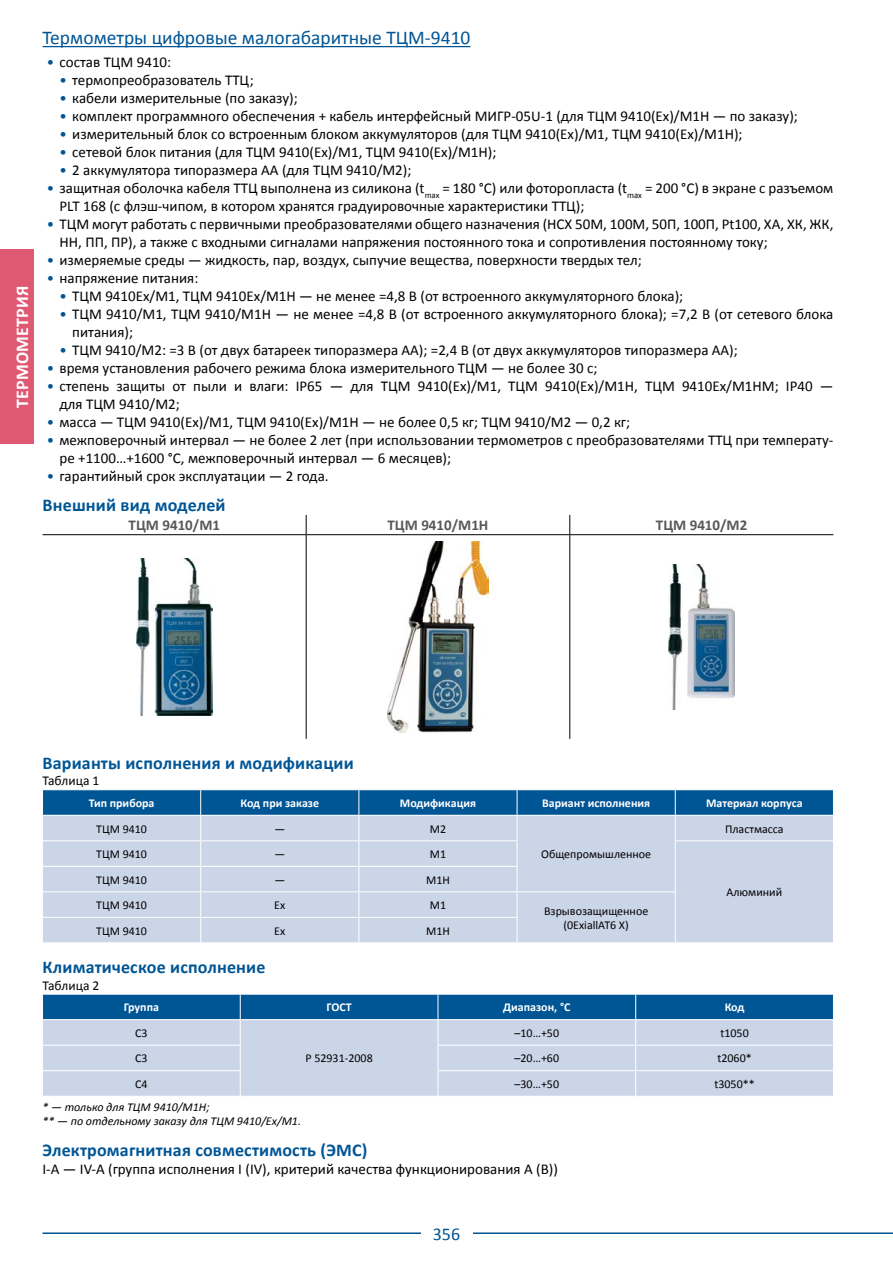
<style>
.page{position:relative;width:893px;height:1263px;background:#fff}
.page>*{position:absolute;margin:0;border:0;box-sizing:border-box;transform-origin:0 0}
.t1{font:19.5px "Calibri";color:#005595}
.t2{font:700 18px "Calibri";letter-spacing:.01em;color:#005595}
.t3{font:700 18px "Calibri";letter-spacing:.01em;color:#fff}
.t4{font:18px "Calibri";color:#005595}
.t5{font:15px/18px "Calibri";color:#000}
.t6{font:700 15px "Calibri";color:#58585b}
.t7{font:13.5px "Calibri";color:#000}
.t8{font:12px/14.4px "Calibri";color:#000;text-align:center}
.t9{font:700 12px "Calibri";color:#fff}
.t10{font:italic 12px/14.4px "Calibri";color:#000}
.s1{color:#005595}
</style>
<div class="page">
<hr style="left:43px;top:1232px;width:850px;height:2px;background:#005595">
<hr style="left:43px;top:46px;width:427px;height:1px;background:#005595">
<div style="left:421px;top:1225px;width:51px;height:16px;background:#fff"></div>
<div style="left:0;top:250px;width:34px;height:194px;background:#df5972"></div>
<svg style="left:306px;top:515px;width:1px;height:19px"></svg>
<hr style="left:43px;top:534px;width:263px;height:1px;background:#000">
<hr style="left:306px;top:534px;width:264px;height:1px;background:#000">
<hr style="left:306px;top:535px;width:1px;height:204px;background:#000">
<hr style="left:570px;top:534px;width:263px;height:1px;background:#000">
<svg style="left:569px;top:515px;width:1px;height:19px"></svg>
<hr style="left:569px;top:535px;width:1px;height:204px;background:#000">
<img style="left:136px;top:558px;width:76px;height:157px">
<img style="left:387px;top:541px;width:102px;height:191px">
<img style="left:669px;top:564px;width:65px;height:145px">
<svg style="left:42px;top:790px;width:792px;height:152px;background:#acc2db"></svg>
<svg style="left:42px;top:994px;width:792px;height:102px;background:#9db8d5"></svg>
<p class="t3" style="left:11px;top:408px;width:123px;rotate:-90deg">ТЕРМОМЕТРИЯ</p>
<h1 class="t1" style="left:43px;top:26px;width:429px">Термометры цифровые малогабаритные ТЦМ-9410</h1>
<p class="t5" style="left:47px;top:53px;width:126px"><span class="s1">•</span> состав ТЦМ 9410:</p>
<p class="t5" style="left:60px;top:71px;width:196px"><span class="s1">•</span> термопреобразователь ТТЦ;</p>
<p class="t5" style="left:60px;top:89px;width:240px"><span class="s1">•</span> кабели измерительные (по заказу);</p>
<p class="t5" style="left:60px;top:107px;width:740px"><span class="s1">•</span> комплект программного обеспечения + кабель интерфейсный МИГР-05U-1 (для ТЦМ 9410(Ех)/M1Н — по заказу);</p>
<p class="t5" style="left:60px;top:125px;width:685px"><span class="s1">•</span> измерительный блок со встроенным блоком аккумуляторов (для ТЦМ 9410(Ех)/M1, ТЦМ 9410(Ех)/M1Н);</p>
<p class="t5" style="left:60px;top:143px;width:438px"><span class="s1">•</span> сетевой блок питания (для ТЦМ 9410(Ех)/M1, ТЦМ 9410(Ех)/M1Н);</p>
<p class="t5" style="left:60px;top:161px;width:353px"><span class="s1">•</span> 2 аккумулятора типоразмера АА (для ТЦМ 9410/M2);</p>
<p class="t5" style="left:60px;top:179px;width:775px;text-indent:-13px"><span class="s1">•</span> защитная оболочка кабеля ТТЦ выполнена из силикона (t<sub>max</sub> = 180 °C) или фоторопласта (t<sub>max</sub> = 200 °C) в экране с разъемом<br>PLT 168 (с флэш-чипом, в котором хранятся градуировочные характеристики ТТЦ);</p>
<p class="t5" style="left:60px;top:215px;width:775px;text-indent:-13px"><span class="s1">•</span> ТЦМ могут работать с первичными преобразователями общего назначения (НСХ 50М, 100М, 50П, 100П, Pt100, ХА, ХК, ЖК,<br>НН, ПП, ПР), а также с входными сигналами напряжения постоянного тока и сопротивления постоянному току;</p>
<p class="t5" style="left:47px;top:251px;width:596px"><span class="s1">•</span> измеряемые среды — жидкость, пар, воздух, сыпучие вещества, поверхности твердых тел;</p>
<p class="t5" style="left:47px;top:269px;width:153px"><span class="s1">•</span> напряжение питания:</p>
<p class="t5" style="left:60px;top:287px;width:625px"><span class="s1">•</span> ТЦМ 9410Ех/M1, ТЦМ 9410Ех/M1Н — не менее =4,8 В (от встроенного аккумуляторного блока);</p>
<p class="t5" style="left:72px;top:305px;width:763px;text-indent:-13px"><span class="s1">•</span> ТЦМ 9410/M1, ТЦМ 9410/M1Н — не менее =4,8 В (от встроенного аккумуляторного блока); =7,2 В (от сетевого блока питания);</p>
<p class="t5" style="left:60px;top:341px;width:680px"><span class="s1">•</span> ТЦМ 9410/M2: =3 В (от двух батареек типоразмера АА); =2,4 В (от двух аккумуляторов типоразмера АА);</p>
<p class="t5" style="left:47px;top:359px;width:552px"><span class="s1">•</span> время установления рабочего режима блока измерительного ТЦМ — не более 30 с;</p>
<p class="t5" style="left:60px;top:377px;width:775px;text-indent:-13px"><span class="s1">•</span> степень защиты от пыли и влаги: IP65 — для ТЦМ 9410(Ех)/M1, ТЦМ 9410(Ех)/M1Н, ТЦМ 9410Ex/M1НМ; IP40 — для ТЦМ 9410/M2;</p>
<p class="t5" style="left:47px;top:413px;width:585px"><span class="s1">•</span> масса — ТЦМ 9410(Ех)/М1, ТЦМ 9410(Ех)/M1Н — не более 0,5 кг; ТЦМ 9410/М2 — 0,2 кг;</p>
<p class="t5" style="left:60px;top:431px;width:775px;text-indent:-13px"><span class="s1">•</span> межповерочный интервал — не более 2 лет (при использовании термометров с преобразователями ТТЦ при температу&shy;ре +1100…+1600 °С, межповерочный интервал — 6 месяцев);</p>
<p class="t5" style="left:47px;top:467px;width:283px"><span class="s1">•</span> гарантийный срок эксплуатации — 2 года.</p>
<p class="t2" style="left:43px;top:493px;width:185px">Внешний вид моделей</p>
<p class="t6" style="left:129px;top:516px;width:93px">ТЦМ 9410/М1</p>
<p class="t6" style="left:388px;top:516px;width:102px">ТЦМ 9410/М1Н</p>
<p class="t6" style="left:656px;top:516px;width:93px">ТЦМ 9410/М2</p>
<p class="t2" style="left:43px;top:751px;width:313px">Варианты исполнения и модификации</p>
<p class="t7" style="left:43px;top:772px;width:58px">Таблица 1</p>
<p class="t9" style="left:89px;top:795px;width:67px">Тип прибора</p>
<p class="t9" style="left:240px;top:795px;width:80px">Код при заказе</p>
<p class="t9" style="left:400px;top:795px;width:78px">Модификация</p>
<p class="t9" style="left:542px;top:795px;width:110px">Вариант исполнения</p>
<p class="t9" style="left:706px;top:795px;width:98px">Материал корпуса</p>
<p class="t8" style="left:96px;top:821px;width:52px">ТЦМ 9410</p>
<p class="t8" style="left:274px;top:821px;width:12px">—</p>
<p class="t8" style="left:430px;top:821px;width:18px">М2</p>
<p class="t8" style="left:541px;top:847px;width:112px">Общепромышленное</p>
<p class="t8" style="left:725px;top:821px;width:60px">Пластмасса</p>
<p class="t8" style="left:96px;top:847px;width:52px">ТЦМ 9410</p>
<p class="t8" style="left:274px;top:847px;width:12px">—</p>
<p class="t8" style="left:430px;top:847px;width:18px">М1</p>
<p class="t8" style="left:96px;top:872px;width:52px">ТЦМ 9410</p>
<p class="t8" style="left:274px;top:872px;width:12px">—</p>
<p class="t8" style="left:426px;top:872px;width:25px">М1Н</p>
<p class="t8" style="left:96px;top:898px;width:52px">ТЦМ 9410</p>
<p class="t8" style="left:274px;top:898px;width:13px">Ex</p>
<p class="t8" style="left:430px;top:898px;width:18px">М1</p>
<p class="t8" style="left:726px;top:885px;width:57px">Алюминий</p>
<p class="t8" style="left:544px;top:903px;width:106px">Взрывозащищенное (0ExiallAT6 X)</p>
<p class="t8" style="left:96px;top:923px;width:52px">ТЦМ 9410</p>
<p class="t8" style="left:274px;top:923px;width:13px">Ex</p>
<p class="t8" style="left:426px;top:923px;width:25px">М1Н</p>
<p class="t2" style="left:43px;top:956px;width:224px">Климатическое исполнение</p>
<p class="t7" style="left:43px;top:976px;width:58px">Таблица 2</p>
<p class="t9" style="left:124px;top:1000px;width:37px">Группа</p>
<p class="t9" style="left:326px;top:1000px;width:27px">ГОСТ</p>
<p class="t9" style="left:503px;top:1000px;width:69px">Диапазон, °С</p>
<p class="t9" style="left:725px;top:1000px;width:21px">Код</p>
<p class="t8" style="left:135px;top:1026px;width:14px">C3</p>
<p class="t8" style="left:305px;top:1051px;width:69px">Р 52931-2008</p>
<p class="t8" style="left:515px;top:1026px;width:46px">–10…+50</p>
<p class="t8" style="left:720px;top:1026px;width:30px">t1050</p>
<p class="t8" style="left:135px;top:1051px;width:14px">C3</p>
<p class="t8" style="left:515px;top:1051px;width:46px">–20…+60</p>
<p class="t8" style="left:717px;top:1051px;width:36px">t2060*</p>
<p class="t8" style="left:135px;top:1077px;width:14px">C4</p>
<p class="t8" style="left:515px;top:1077px;width:46px">–30…+50</p>
<p class="t8" style="left:714px;top:1077px;width:42px">t3050**</p>
<p class="t10" style="left:43px;top:1099px;width:260px">* — только для ТЦМ 9410/М1Н;<br>** — по отдельному заказу для ТЦМ 9410/Ех/М1.</p>
<p class="t2" style="left:43px;top:1138px;width:326px">Электромагнитная совместимость (ЭМС)</p>
<p class="t5" style="left:43px;top:1159px;width:517px">I-A — IV-A (группа исполнения I (IV), критерий качества функционирования А (B))</p>
<p class="t4" style="left:433px;top:1222px;width:29px">356</p>
</div>
